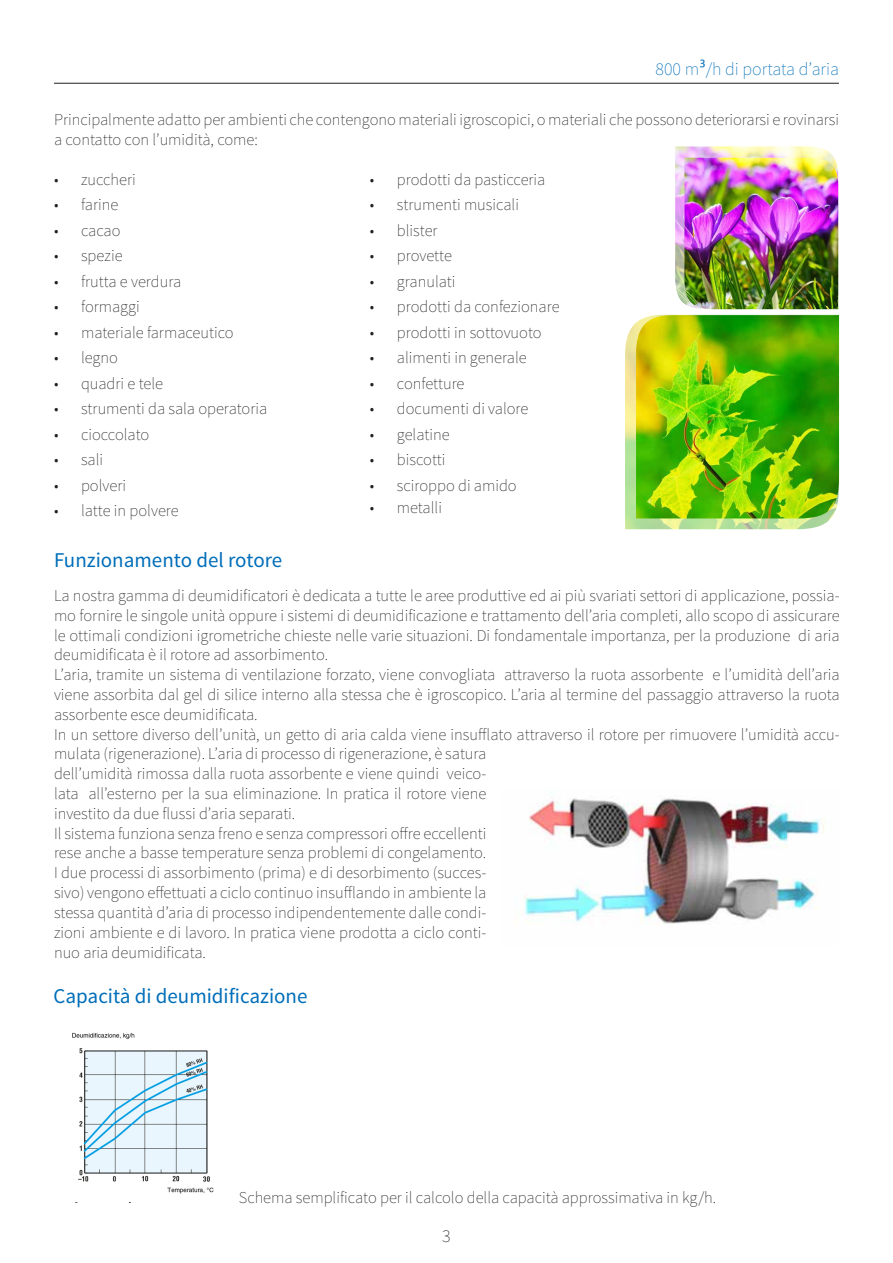
<style>
.page{position:relative;width:893px;height:1263px;background:#fff}
.page>*{position:absolute;margin:0;border:0;box-sizing:border-box;transform-origin:0 0}
.t1{font:21px "Source Sans Pro";color:#006eb9}
.t2{font:200 18px "Source Sans Pro";color:#006eb9}
.t3{font:200 18px "Source Sans Pro";color:#231f20}
.t4{font:200 16.5px/19.8px "Source Sans Pro";color:#231f20;text-align:justify}
.s1{font-family:"Nirmala UI";font-weight:400}
</style>
<div class="page">
<hr style="left:54px;top:83px;width:785px;height:1px;background:#231f20">
<img style="left:625px;top:323px;width:206px;height:206px">
<img style="left:636px;top:315px;width:203px;height:203px">
<img style="left:675px;top:146px;width:159px;height:158px">
<img style="left:684px;top:158px;width:154px;height:151px">
<img style="left:524px;top:798px;width:301px;height:126px">
<img style="left:72px;top:1032px;width:142px;height:162px">
<p class="t2" style="left:656px;top:59px;width:185px">800 m<span class="s1">³</span>/h di portata d’aria</p>
<p class="t4" style="left:54px;top:110px;width:786px">Principalmente adatto per ambienti che contengono materiali igroscopici, o materiali che possono deteriorarsi e rovinarsi a contatto con l’umidità, come:</p>
<p class="t4" style="left:54px;top:169px;width:83px">• zuccheri</p>
<p class="t4" style="left:54px;top:195px;width:66px">• farine</p>
<p class="t4" style="left:54px;top:220px;width:68px">• cacao</p>
<p class="t4" style="left:54px;top:246px;width:70px">• spezie</p>
<p class="t4" style="left:54px;top:271px;width:129px">• frutta e verdura</p>
<p class="t4" style="left:54px;top:297px;width:87px">• formaggi</p>
<p class="t4" style="left:54px;top:322px;width:181px">• materiale farmaceutico</p>
<p class="t4" style="left:54px;top:348px;width:65px">• legno</p>
<p class="t4" style="left:54px;top:373px;width:111px">• quadri e tele</p>
<p class="t4" style="left:54px;top:399px;width:215px">• strumenti da sala operatoria</p>
<p class="t4" style="left:54px;top:424px;width:97px">• cioccolato</p>
<p class="t4" style="left:54px;top:450px;width:51px">• sali</p>
<p class="t4" style="left:54px;top:475px;width:74px">• polveri</p>
<p class="t4" style="left:54px;top:501px;width:126px">• latte in polvere</p>
<p class="t4" style="left:370px;top:169px;width:177px">• prodotti da pasticceria</p>
<p class="t4" style="left:370px;top:195px;width:151px">• strumenti musicali</p>
<p class="t4" style="left:370px;top:220px;width:69px">• blister</p>
<p class="t4" style="left:370px;top:246px;width:83px">• provette</p>
<p class="t4" style="left:370px;top:271px;width:87px">• granulati</p>
<p class="t4" style="left:370px;top:297px;width:191px">• prodotti da confezionare</p>
<p class="t4" style="left:370px;top:322px;width:173px">• prodotti in sottovuoto</p>
<p class="t4" style="left:370px;top:348px;width:158px">• alimenti in generale</p>
<p class="t4" style="left:370px;top:373px;width:96px">• confetture</p>
<p class="t4" style="left:370px;top:399px;width:160px">• documenti di valore</p>
<p class="t4" style="left:370px;top:424px;width:81px">• gelatine</p>
<p class="t4" style="left:370px;top:450px;width:77px">• biscotti</p>
<p class="t4" style="left:370px;top:475px;width:148px">• sciroppo di amido</p>
<p class="t4" style="left:370px;top:498px;width:74px">• metalli</p>
<p class="t1" style="left:54px;top:547px;width:230px">Funzionamento del rotore</p>
<p class="t4" style="left:54px;top:586px;width:787px">La nostra gamma di deumidificatori è dedicata a tutte le aree produttive ed ai più svariati settori di applicazione, possia&shy;mo fornire le singole unità oppure i sistemi di deumidificazione e trattamento dell’aria completi, allo scopo di assicurare le ottimali condizioni igrometriche chieste nelle varie situazioni. Di fondamentale importanza, per la produzione di aria deumidificata è il rotore ad assorbimento.</p>
<p class="t4" style="left:54px;top:665px;width:787px">L’aria, tramite un sistema di ventilazione forzato, viene convogliata attraverso la ruota assorbente e l’umidità dell’aria viene assorbita dal gel di silice interno alla stessa che è igroscopico. L’aria al termine del passaggio attraverso la ruota assorbente esce deumidificata.</p>
<p class="t4" style="left:54px;top:724px;width:787px;text-align:left">In un settore diverso dell’unità, un getto di aria calda viene insufflato attraverso il rotore per rimuovere l’umidità accu&shy;mulata (rigenerazione). L’aria di processo di rigenerazione, è satura<br>dell’umidità rimossa dalla ruota assorbente e viene quindi veico-<br>lata all’esterno per la sua eliminazione. In pratica il rotore viene<br>investito da due flussi d’aria separati.</p>
<p class="t4" style="left:54px;top:823px;width:434px">Il sistema funziona senza freno e senza compressori offre eccellenti rese anche a basse temperature senza problemi di congelamento.<br>I due processi di assorbimento (prima) e di desorbimento (succes&shy;sivo) vengono effettuati a ciclo continuo insufflando in ambiente la stessa quantità d’aria di processo indipendentemente dalle condi&shy;zioni ambiente e di lavoro. In pratica viene prodotta a ciclo conti&shy;nuo aria deumidificata.</p>
<p class="t1" style="left:54px;top:982px;width:255px">Capacità di deumidificazione</p>
<p class="t4" style="left:239px;top:1187px;width:479px">Schema semplificato per il calcolo della capacità approssimativa in kg/h.</p>
<p class="t3" style="left:442px;top:1225px;width:10px">3</p>
</div>
